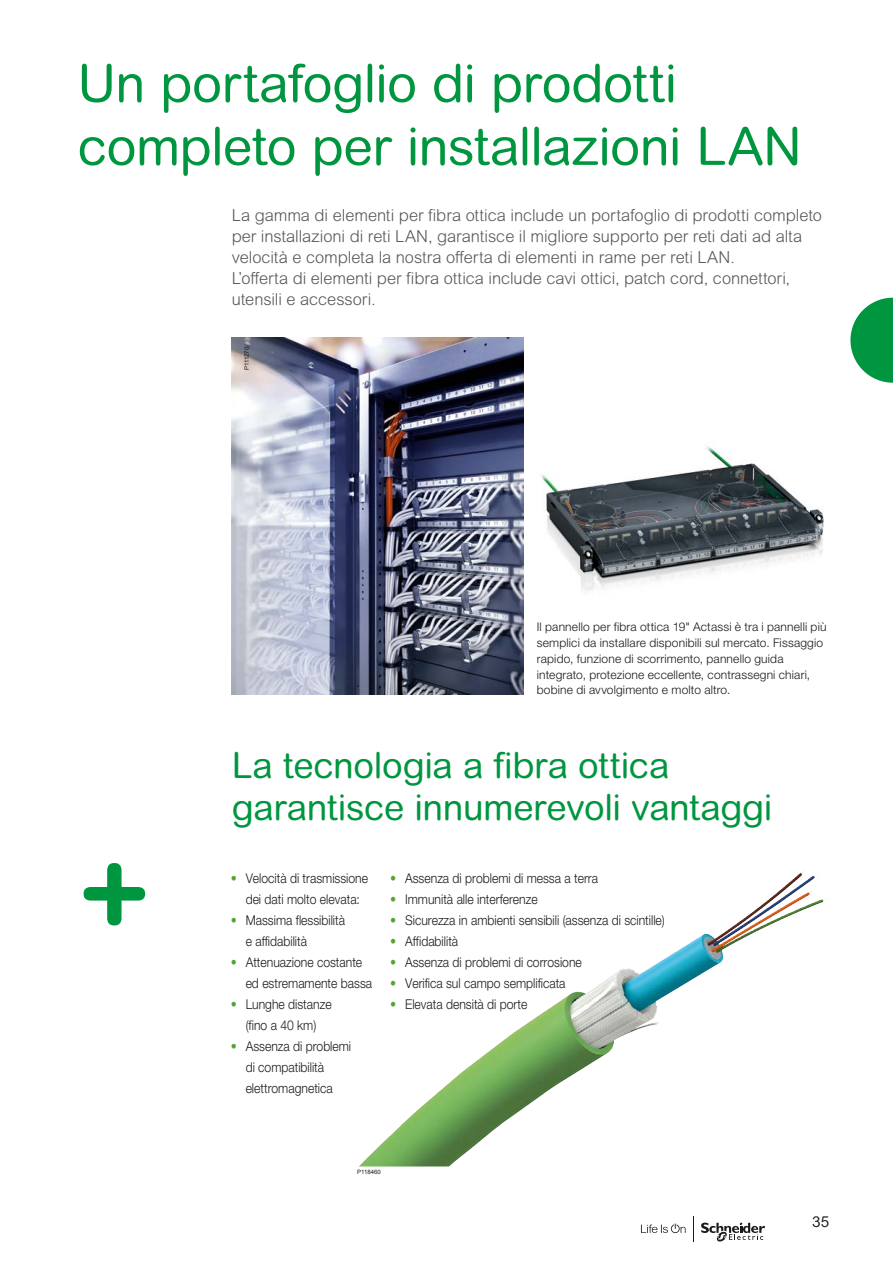
<style>
.page{position:relative;width:893px;height:1263px;background:#fff}
.page>*{position:absolute;margin:0;border:0;box-sizing:border-box;transform-origin:0 0}
.Headline_1{font:52.5px/63px "Arial Rounded MT Pro";letter-spacing:-.015em;color:#00963f}
.Headline_2{font:36px/42px "Arial Rounded MT Pro";letter-spacing:-.01em;color:#00963f}
.Teasertext{font:300 16.5px/21px "Arial Rounded MT Pro";letter-spacing:-.005em;color:#565656}
.t1{font:15px "Arial Rounded MT Std";color:#1a1a18}
.Bodytext{font:300 13.5px/21px "Helvetica Neue";color:#1a1a18;scale:.9 1}
.t2{font:300 12px/15.8px "Helvetica Neue";letter-spacing:.015em;color:#1a1a18}
.Picture_Number{font:6px "Arial";color:#1a1a18}
.s1{color:#57a331}
</style>
<div class="page">
<svg style="left:850px;top:298px;width:43px;height:85px"></svg>
<img style="left:523px;top:437px;width:301px;height:164px">
<img style="left:359px;top:873px;width:465px;height:293px">
<img style="left:232px;top:338px;width:291px;height:357px">
<svg style="left:84px;top:863px;width:61px;height:62px"></svg>
<svg style="left:641px;top:1223px;width:45px;height:10px"></svg>
<svg style="left:701px;top:1222px;width:64px;height:20px"></svg>
<svg style="left:693px;top:1216px;width:1px;height:26px"></svg>
<p class="Headline_1" style="left:78px;top:54px;width:725px">Un portafoglio di prodotti completo per installazioni LAN</p>
<p class="Teasertext" style="left:232px;top:205px;width:592px">La gamma di elementi per fibra ottica include un portafoglio di prodotti completo per installazioni di reti LAN, garantisce il migliore supporto per reti dati ad alta velocità e completa la nostra offerta di elementi in rame per reti LAN.<br>L’offerta di elementi per fibra ottica include cavi ottici, patch cord, connettori, utensili e accessori.</p>
<p class="Picture_Number" style="left:243px;top:370px;width:25px;rotate:-90deg">P111270</p>
<p class="t2" style="left:537px;top:619px;width:291px">Il pannello per fibra ottica 19" Actassi è tra i pannelli più semplici da installare disponibili sul mercato. Fissaggio rapido, funzione di scorrimento, pannello guida integrato, protezione eccellente, contrassegni chiari, bobine di avvolgimento e molto altro.</p>
<p class="Headline_2" style="left:232px;top:745px;width:542px">La tecnologia a fibra ottica garantisce innumerevoli vantaggi</p>
<p class="Bodytext" style="left:231px;top:867px;width:154px;text-align:center"><span class="s1">•</span> Velocità di trasmissione dei dati molto elevata:</p>
<p class="Bodytext" style="left:246px;top:909px;width:112px;text-indent:-15px"><span class="s1">•</span> Massima flessibilità e affidabilità</p>
<p class="Bodytext" style="left:246px;top:951px;width:142px;text-indent:-15px"><span class="s1">•</span> Attenuazione costante ed estremamente bassa</p>
<p class="Bodytext" style="left:231px;top:993px;width:114px"><span class="s1">•</span> Lunghe distanze</p>
<p class="Bodytext" style="left:246px;top:1014px;width:80px">(fino a 40 km)</p>
<p class="Bodytext" style="left:246px;top:1035px;width:119px;text-indent:-15px"><span class="s1">•</span> Assenza di problemi di compatibilità elettromagnetica</p>
<p class="Bodytext" style="left:390px;top:867px;width:232px"><span class="s1">•</span> Assenza di problemi di messa a terra</p>
<p class="Bodytext" style="left:390px;top:888px;width:165px"><span class="s1">•</span> Immunità alle interferenze</p>
<p class="Bodytext" style="left:390px;top:909px;width:307px"><span class="s1">•</span> Sicurezza in ambienti sensibili (assenza di scintille)</p>
<p class="Bodytext" style="left:390px;top:930px;width:77px"><span class="s1">•</span> Affidabilità</p>
<p class="Bodytext" style="left:390px;top:951px;width:214px"><span class="s1">•</span> Assenza di problemi di corrosione</p>
<p class="Bodytext" style="left:390px;top:972px;width:196px"><span class="s1">•</span> Verifica sul campo semplificata</p>
<p class="Bodytext" style="left:390px;top:993px;width:154px"><span class="s1">•</span> Elevata densità di porte</p>
<p class="Picture_Number" style="left:357px;top:1168px;width:25px">P118460</p>
<p class="t1" style="left:812px;top:1213px;width:18px">35</p>
</div>
